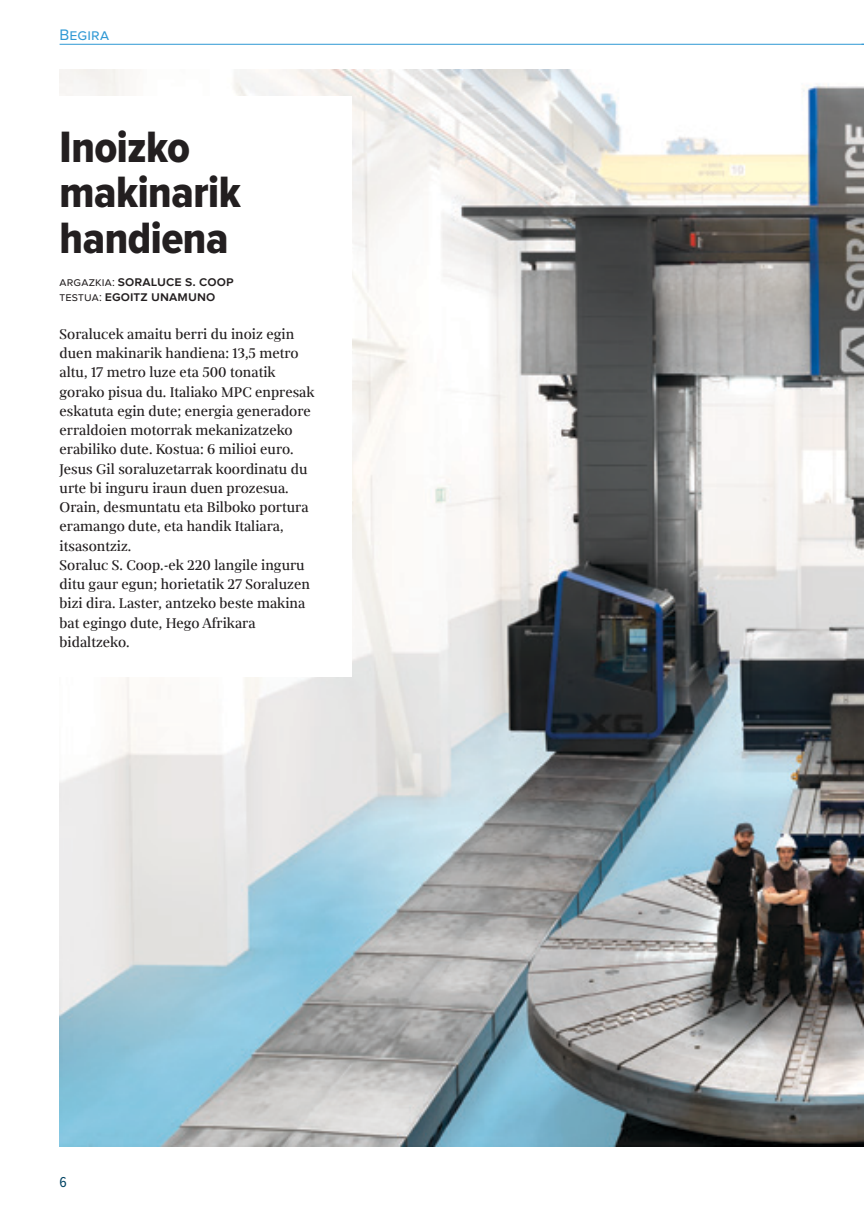
<style>
.page{position:relative;width:864px;height:1216px;background:#fff}
.page>*{position:absolute;margin:0;border:0;box-sizing:border-box;transform-origin:0 0}
.Titulua-30{font:45.5px/45.5px "Proxima Nova Cond Extrabld";letter-spacing:-.01em;color:#231f20}
.Testua-Hasi{font:15.75px/19.2px "Milio";color:#231f20}
.Saila{font:15.75px "Proxima Nova S";letter-spacing:.005em;color:#2e98d4}
.t1{font:14.88px "Proxima Nova Cond";color:#014363}
.Argazkia-Testua{font:600 14px "Proxima Nova S";letter-spacing:.005em;color:#231f20}
.s1{font-weight:400;font-size:12.25px}
</style>
<div class="page">
<img style="left:60px;top:69px;width:803px;height:1077px">
<div style="left:50px;top:307px;width:301px;height:369px;background:#fff"></div>
<div style="left:50px;top:253px;width:301px;height:70px;background:#fff"></div>
<div style="left:50px;top:96px;width:301px;height:176px;background:#fff"></div>
<hr style="left:60px;top:44px;width:803px;height:1px;background:#2e98d4">
<p class="Saila" style="left:60px;top:26px;width:51px">Begira</p>
<p class="Titulua-30" style="left:60px;top:125px;width:182px">Inoizko makinarik handiena</p>
<p class="Argazkia-Testua" style="left:60px;top:273px;width:175px"><span class="s1">argazkia:</span> soraluce s. coop</p>
<p class="Argazkia-Testua" style="left:60px;top:288px;width:157px"><span class="s1">testua:</span> egoitz unamuno</p>
<p class="Testua-Hasi" style="left:60px;top:324px;width:256px">Soralucek amaitu berri du inoiz egin duen makinarik handiena: 13,5 metro altu, 17 metro luze eta 500 tonatik gorako pisua du. Italiako MPC enpresak eskatuta egin dute; energia generadore erraldoien motorrak mekanizatzeko erabiliko dute. Kostua: 6 milioi euro.</p>
<p class="Testua-Hasi" style="left:60px;top:459px;width:250px">Jesus Gil soraluzetarrak koordinatu du urte bi inguru iraun duen prozesua.<br>Orain, desmuntatu eta Bilboko portura eramango dute, eta handik Italiara, itsasontziz.</p>
<p class="Testua-Hasi" style="left:60px;top:555px;width:252px">Soraluc S. Coop.-ek 220 langile inguru ditu gaur egun; horietatik 27 Soraluzen bizi dira. Laster, antzeko beste makina bat egingo dute, Hego Afrikara bidaltzeko.</p>
<p class="t1" style="left:60px;top:1173px;width:9px">6</p>
</div>
